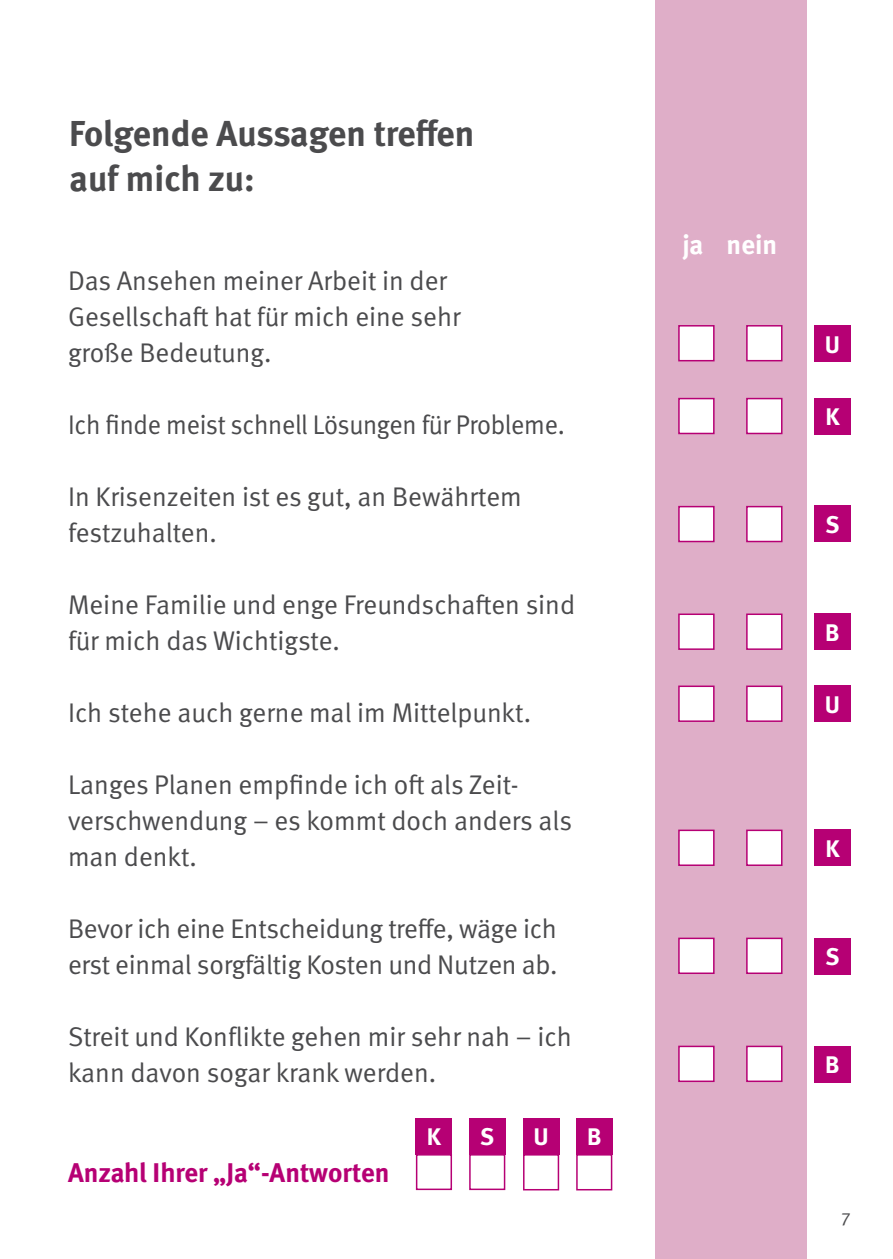
<style>
.page{position:relative;width:893px;height:1259px;background:#fff}
.page>*{position:absolute;margin:0;border:0;box-sizing:border-box;transform-origin:0 0}
.t1{font:700 36px/45px "DGUV Meta";color:#4b4b4d}
.t2{font:27px/36px "DGUV Meta";letter-spacing:-.005em;color:#4b4b4d}
.t3{font:27px "DGUV Meta";letter-spacing:-.005em;color:#4b4b4d;scale:.96 1}
.t4{font:700 27px "DGUV Meta";color:#b60074}
.t5{font:700 27px "DGUV Meta";color:#fff}
.t6{font:700 24px "DGUV Meta";color:#fff}
.t7{font:18px "DGUV Meta";color:#4b4b4d}
</style>
<div class="page">
<div style="left:655px;top:0;width:151px;height:1259px;background:#dfaec8"></div>
<div style="left:678px;top:325px;width:37px;height:36px;background:#fff;border:2px solid #b60074"></div>
<div style="left:746px;top:325px;width:36px;height:36px;background:#fff;border:2px solid #b60074"></div>
<div style="left:678px;top:398px;width:37px;height:36px;background:#fff;border:2px solid #b60074"></div>
<div style="left:678px;top:506px;width:37px;height:36px;background:#fff;border:2px solid #b60074"></div>
<div style="left:678px;top:613px;width:37px;height:37px;background:#fff;border:2px solid #b60074"></div>
<div style="left:678px;top:685px;width:37px;height:37px;background:#fff;border:2px solid #b60074"></div>
<div style="left:678px;top:829px;width:37px;height:37px;background:#fff;border:2px solid #b60074"></div>
<div style="left:678px;top:937px;width:37px;height:37px;background:#fff;border:2px solid #b60074"></div>
<div style="left:678px;top:1045px;width:37px;height:37px;background:#fff;border:2px solid #b60074"></div>
<div style="left:746px;top:398px;width:36px;height:36px;background:#fff;border:2px solid #b60074"></div>
<div style="left:746px;top:506px;width:36px;height:36px;background:#fff;border:2px solid #b60074"></div>
<div style="left:746px;top:613px;width:36px;height:37px;background:#fff;border:2px solid #b60074"></div>
<div style="left:746px;top:685px;width:36px;height:37px;background:#fff;border:2px solid #b60074"></div>
<div style="left:746px;top:829px;width:36px;height:37px;background:#fff;border:2px solid #b60074"></div>
<div style="left:746px;top:937px;width:36px;height:37px;background:#fff;border:2px solid #b60074"></div>
<div style="left:746px;top:1045px;width:36px;height:37px;background:#fff;border:2px solid #b60074"></div>
<div style="left:814px;top:326px;width:36px;height:36px;background:#b60074"></div>
<div style="left:814px;top:398px;width:36px;height:36px;background:#b60074"></div>
<div style="left:814px;top:506px;width:36px;height:36px;background:#b60074"></div>
<div style="left:814px;top:614px;width:36px;height:36px;background:#b60074"></div>
<div style="left:814px;top:686px;width:36px;height:36px;background:#b60074"></div>
<div style="left:814px;top:830px;width:36px;height:36px;background:#b60074"></div>
<div style="left:814px;top:938px;width:36px;height:36px;background:#b60074"></div>
<div style="left:814px;top:1046px;width:36px;height:36px;background:#b60074"></div>
<div style="left:469px;top:1118px;width:36px;height:36px;background:#b60074"></div>
<div style="left:416px;top:1118px;width:36px;height:36px;background:#b60074"></div>
<div style="left:416px;top:1154px;width:36px;height:36px;background:#fff;border:2px solid #b60074"></div>
<div style="left:469px;top:1154px;width:36px;height:36px;background:#fff;border:2px solid #b60074"></div>
<div style="left:523px;top:1154px;width:36px;height:36px;background:#fff;border:2px solid #b60074"></div>
<div style="left:576px;top:1154px;width:36px;height:36px;background:#fff;border:2px solid #b60074"></div>
<div style="left:523px;top:1118px;width:36px;height:36px;background:#b60074"></div>
<div style="left:576px;top:1118px;width:36px;height:36px;background:#b60074"></div>
<h1 class="t1" style="left:69px;top:112px;width:407px">Folgende Aussagen treffen auf mich zu:</h1>
<p class="t2" style="left:68px;top:263px;width:394px">Das Ansehen meiner Arbeit in der<br>Gesellschaft hat für mich eine sehr große Bedeutung.</p>
<p class="t3" style="left:68px;top:409px;width:519px">Ich finde meist schnell Lösungen für Probleme.</p>
<p class="t2" style="left:68px;top:479px;width:455px">In Krisenzeiten ist es gut, an Bewährtem festzuhalten.</p>
<p class="t2" style="left:68px;top:587px;width:509px">Meine Familie und enge Freundschaften sind für mich das Wichtigste.</p>
<p class="t2" style="left:68px;top:695px;width:465px">Ich stehe auch gerne mal im Mittelpunkt.</p>
<p class="t2" style="left:68px;top:767px;width:505px">Langes Planen empfinde ich oft als Zeit&shy;verschwendung – es kommt doch anders als man denkt.</p>
<p class="t2" style="left:68px;top:911px;width:491px">Bevor ich eine Entscheidung treffe, wäge ich erst einmal sorgfältig Kosten und Nutzen ab.</p>
<p class="t2" style="left:68px;top:1019px;width:505px">Streit und Konflikte gehen mir sehr nah – ich kann davon sogar krank werden.</p>
<p class="t4" style="left:68px;top:1156px;width:323px">Anzahl Ihrer „Ja“-Antworten</p>
<p class="t6" style="left:427px;top:1122px;width:16px">K</p>
<p class="t6" style="left:480px;top:1122px;width:16px">S</p>
<p class="t6" style="left:533px;top:1123px;width:17px">U</p>
<p class="t6" style="left:587px;top:1122px;width:16px">B</p>
<p class="t5" style="left:682px;top:228px;width:96px">ja nein</p>
<p class="t6" style="left:825px;top:330px;width:17px">U</p>
<p class="t6" style="left:825px;top:403px;width:16px">K</p>
<p class="t6" style="left:825px;top:510px;width:16px">S</p>
<p class="t6" style="left:825px;top:618px;width:16px">B</p>
<p class="t6" style="left:825px;top:690px;width:17px">U</p>
<p class="t6" style="left:825px;top:834px;width:16px">K</p>
<p class="t6" style="left:825px;top:942px;width:16px">S</p>
<p class="t6" style="left:825px;top:1050px;width:16px">B</p>
<p class="t7" style="left:841px;top:1208px;width:11px">7</p>
</div>
